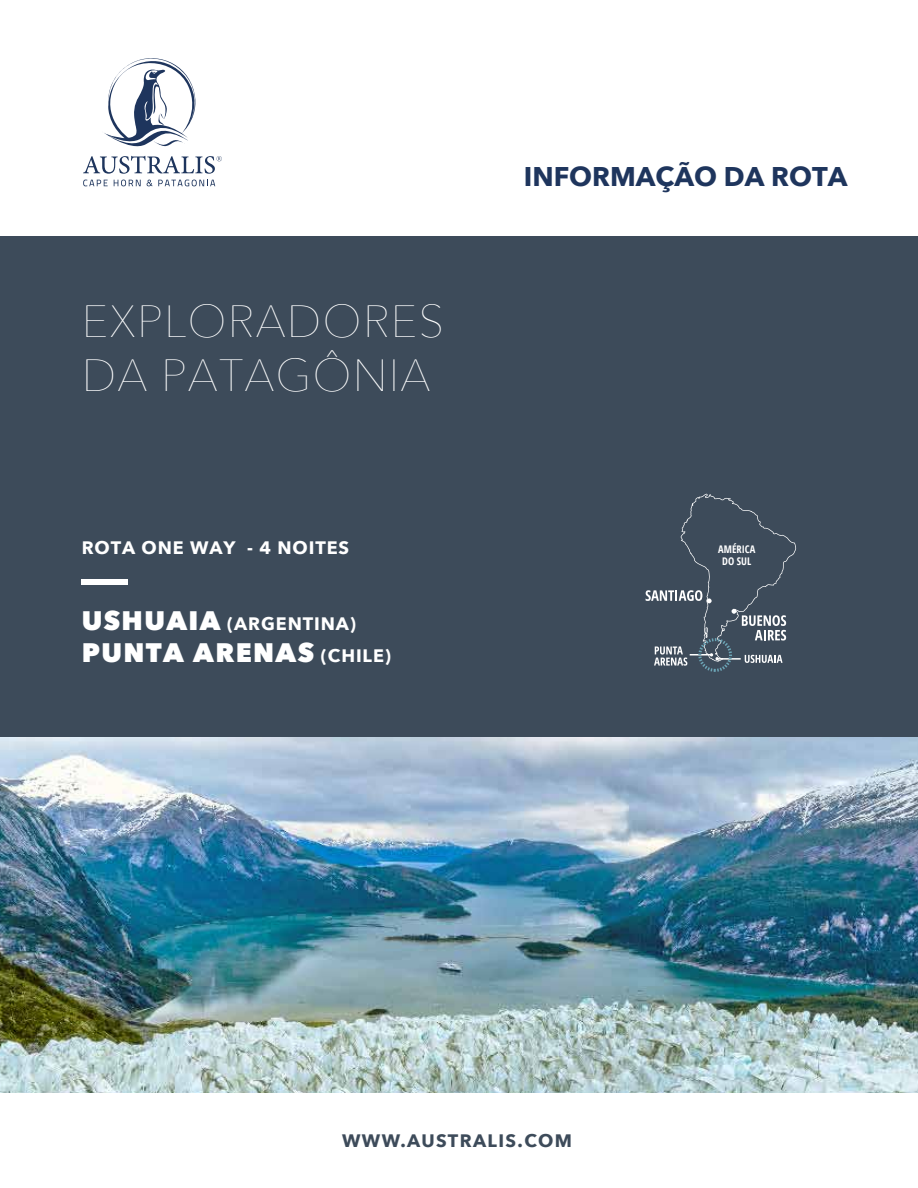
<style>
.page{position:relative;width:918px;height:1188px;background:#fff}
.page>*{position:absolute;margin:0;border:0;box-sizing:border-box;transform-origin:0 0}
.t1{font:200 45px/54px "Avenir Next";letter-spacing:.025em;color:#fff}
.t2{font:700 27px "Avenir Next";color:#1e355d}
.t3{font:800 26.7px "Avenir Next";letter-spacing:.05em;color:#fff}
.t4{font:700 18px "Avenir Next";letter-spacing:.05em;color:#fff}
.t5{font:700 18px "Avenir Next";letter-spacing:.08em;color:#3d4b5a}
.t6{font:700 condensed 10.5px/12.6px "Open Sans";color:#fff;text-align:center}
.s1{font-weight:800;font-size:26.7px}
.s2{font-weight:700;font-size:18px}
</style>
<div class="page">
<img style="left:0;top:737px;width:918px;height:355px">
<div style="left:0;top:236px;width:918px;height:501px;background:#3d4b5a"></div>
<div style="left:698px;top:638px;width:34px;height:34px;border:3px dashed #6ca5b6;border-radius:50%"></div>
<svg style="left:646px;top:494px;width:150px;height:172px"></svg>
<div style="left:82px;top:579px;width:46px;height:6px;background:#fff"></div>
<svg style="left:83px;top:180px;width:25px;height:6px"></svg>
<svg style="left:114px;top:180px;width:27px;height:6px"></svg>
<svg style="left:147px;top:180px;width:68px;height:6px"></svg>
<svg style="left:83px;top:58px;width:139px;height:116px"></svg>
<h1 class="t1" style="left:82px;top:291px;width:364px">EXPLORADORES<br>DA PATAGÔNIA</h1>
<p class="t4" style="left:82px;top:532px;width:269px">ROTA ONE WAY - 4 NOITES</p>
<p class="t4" style="left:82px;top:608px;width:276px"><span class="s1">USHUAIA</span> (ARGENTINA)</p>
<h3 class="t3" style="left:82px;top:636px;width:311px">PUNTA ARENAS <span class="s2">(CHILE)</span></h3>
<h2 class="t2" style="left:524px;top:153px;width:325px">INFORMAÇÃO DA ROTA</h2>
<p class="t6" style="left:718px;top:542px;width:39px">AMÉRICA<br>DO SUL</p>
<p class="t5" style="left:342px;top:1125px;width:232px">WWW.AUSTRALIS.COM</p>
</div>
